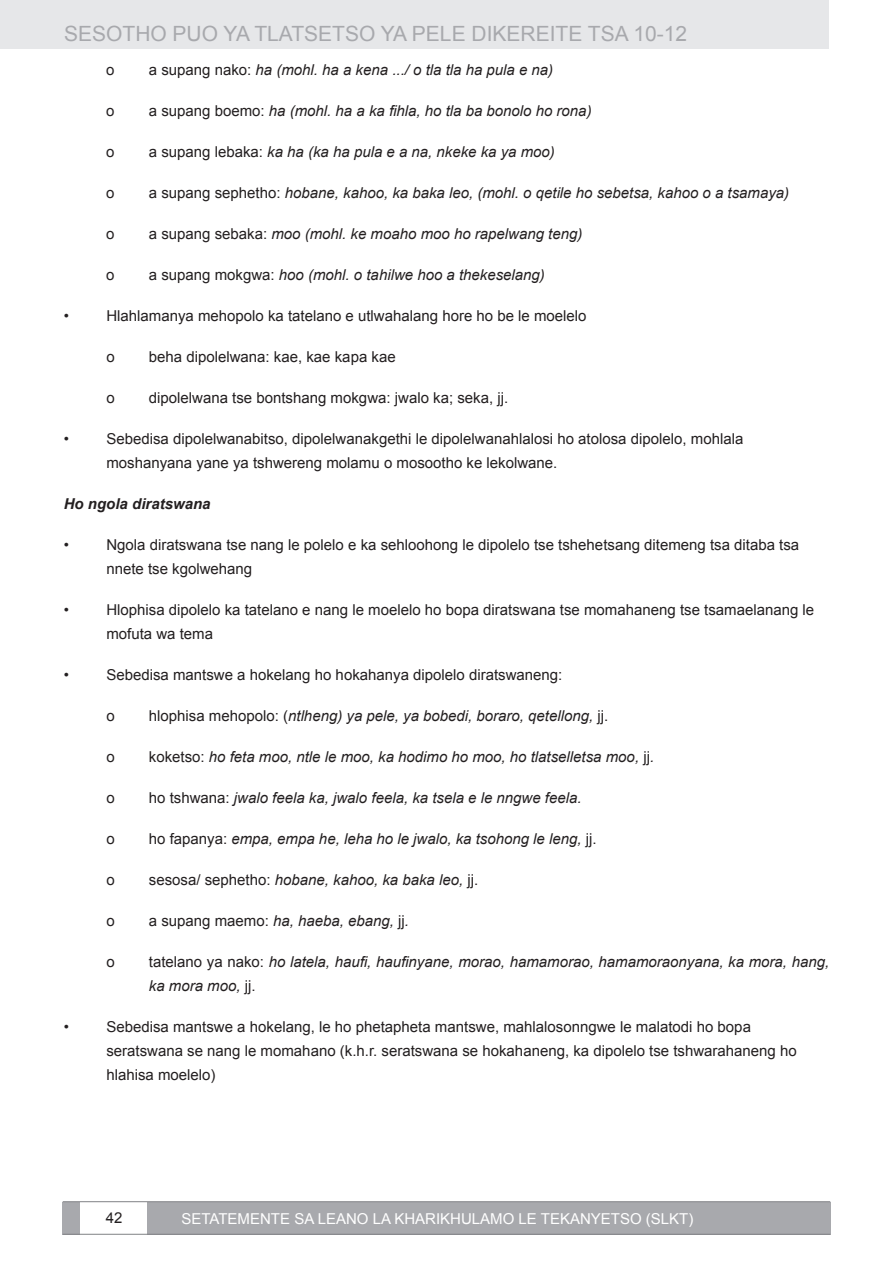
<style>
.page{position:relative;width:893px;height:1263px;background:#fff}
.page>*{position:absolute;margin:0;border:0;box-sizing:border-box;transform-origin:0 0}
.t1{font:21px "Arial";color:#a8a9ad}
.t2{font:15px/24px "Arial";color:#231f20}
.t3{font:italic 15px/24px "Arial";color:#231f20}
.t4{font:15px "Arial";color:#fff}
.t5{font:italic 700 15px "Arial";color:#231f20}
.s1{font-style:normal}
</style>
<div class="page">
<div style="left:0;top:0;width:829px;height:49px;background:#e6e7e9"></div>
<div style="left:63px;top:1202px;width:17px;height:32px;background:#a8a9ad"></div>
<div style="left:147px;top:1202px;width:683px;height:32px;background:#a8a9ad"></div>
<hr style="left:63px;top:1234px;width:767px;height:1px;background:#808285">
<hr style="left:63px;top:1201px;width:767px;height:1px;background:#808285">
<h1 class="t1" style="left:64px;top:21px;width:624px">SESOTHO PUO YA TLATSETSO YA PELE DIKEREITE TSA 10-12</h1>
<p class="t2" style="left:106px;top:57px;width:10px">o</p>
<p class="t3" style="left:149px;top:57px;width:406px"><span class="s1">a supang nako:</span> ha (mohl. ha a kena .../ o tla tla ha pula e na)</p>
<p class="t2" style="left:106px;top:98px;width:10px">o</p>
<p class="t3" style="left:149px;top:98px;width:444px"><span class="s1">a supang boemo:</span> ha (mohl. ha a ka fihla, ho tla ba bonolo ho rona)</p>
<p class="t2" style="left:106px;top:139px;width:10px">o</p>
<p class="t3" style="left:149px;top:139px;width:408px"><span class="s1">a supang lebaka:</span> ka ha (ka ha pula e a na, nkeke ka ya moo)</p>
<p class="t2" style="left:106px;top:180px;width:10px">o</p>
<p class="t3" style="left:149px;top:180px;width:642px"><span class="s1">a supang sephetho:</span> hobane, kahoo, ka baka leo, (mohl. o qetile ho sebetsa, kahoo o a tsamaya)</p>
<p class="t2" style="left:106px;top:221px;width:10px">o</p>
<p class="t3" style="left:149px;top:221px;width:435px"><span class="s1">a supang sebaka:</span> moo (mohl. ke moaho moo ho rapelwang teng)</p>
<p class="t2" style="left:106px;top:262px;width:10px">o</p>
<p class="t3" style="left:149px;top:262px;width:398px"><span class="s1">a supang mokgwa:</span> hoo (mohl. o tahilwe hoo a thekeselang)</p>
<p class="t2" style="left:64px;top:303px;width:7px">•</p>
<p class="t2" style="left:106px;top:303px;width:482px">H lahlamanya mehopolo ka tatelano e utlwahalang hore ho be le moelelo</p>
<p class="t2" style="left:106px;top:344px;width:10px">o</p>
<p class="t2" style="left:149px;top:344px;width:248px">beha dipolelwana: kae, kae kapa kae</p>
<p class="t2" style="left:106px;top:386px;width:10px">o</p>
<p class="t2" style="left:149px;top:386px;width:361px">dipolelwana tse bontshang mokgwa: jwalo ka; seka, jj.</p>
<p class="t2" style="left:64px;top:427px;width:7px">•</p>
<p class="t2" style="left:106px;top:427px;width:638px">Sebedisa dipolelwanabitso, dipolelwanakgethi le dipolelwanahlalosi ho atolosa dipolelo, mohlala moshanyana yane ya tshwereng molamu o mosootho ke lekolwane.</p>
<p class="t5" style="left:64px;top:495px;width:148px">Ho ngola diratswana</p>
<p class="t2" style="left:64px;top:533px;width:7px">•</p>
<p class="t2" style="left:106px;top:533px;width:694px">Ngola diratswana tse nang le polelo e ka sehloohong le dipolelo tse tshehetsang ditemeng tsa ditaba tsa nnete tse kgolwehang</p>
<p class="t2" style="left:64px;top:598px;width:7px">•</p>
<p class="t2" style="left:106px;top:598px;width:709px">H lophisa dipolelo ka tatelano e nang le moelelo ho bopa diratswana tse momahaneng tse tsamaelanang le mofuta wa tema</p>
<p class="t2" style="left:64px;top:663px;width:7px">•</p>
<p class="t2" style="left:106px;top:663px;width:458px">Sebedisa mantswe a hokelang ho hokahanya dipolelo diratswaneng:</p>
<p class="t2" style="left:106px;top:704px;width:10px">o</p>
<p class="t3" style="left:149px;top:704px;width:461px"><span class="s1">hlophisa mehopolo: (</span>ntlheng) ya pele, ya bobedi, boraro, qetellong, <span class="s1">jj.</span></p>
<p class="t2" style="left:106px;top:745px;width:10px">o</p>
<p class="t3" style="left:149px;top:745px;width:507px"><span class="s1">koketso:</span> ho feta moo, ntle le moo, ka hodimo ho moo, ho tlatselletsa moo, <span class="s1">jj</span>.</p>
<p class="t2" style="left:106px;top:786px;width:10px">o</p>
<p class="t3" style="left:149px;top:786px;width:434px"><span class="s1">ho tshwana:</span> jwalo feela ka, jwalo feela, ka tsela e le nngwe feela.</p>
<p class="t2" style="left:106px;top:827px;width:10px">o</p>
<p class="t3" style="left:149px;top:827px;width:449px"><span class="s1">ho fapanya:</span> empa, empa he, leha ho le jwalo, ka tsohong le leng, <span class="s1">jj.</span></p>
<p class="t2" style="left:106px;top:868px;width:10px">o</p>
<p class="t3" style="left:149px;top:868px;width:331px"><span class="s1">sesosa/ sephetho:</span> hobane, kahoo, ka baka leo, <span class="s1">jj.</span></p>
<p class="t2" style="left:106px;top:909px;width:10px">o</p>
<p class="t3" style="left:149px;top:909px;width:262px"><span class="s1">a supang maemo:</span> ha, haeba, ebang, <span class="s1">jj</span>.</p>
<p class="t2" style="left:106px;top:950px;width:10px">o</p>
<p class="t3" style="left:149px;top:950px;width:682px"><span class="s1">tatelano ya nako:</span> ho latela, haufi, haufinyane, morao, hamamorao, hamamoraonyana, ka mora, hang, ka mora moo, <span class="s1">jj.</span></p>
<p class="t2" style="left:64px;top:1015px;width:7px">•</p>
<p class="t2" style="left:106px;top:1015px;width:692px">Sebedisa mantswe a hokelang, le ho phetapheta mantswe, mahlalosonngwe le malatodi ho bopa seratswana se nang le momahano (k.h.r. seratswana se hokahaneng, ka dipolelo tse tshwarahaneng ho hlahisa moelelo)</p>
<p class="t2" style="left:106px;top:1205px;width:18px">42</p>
<p class="t4" style="left:182px;top:1210px;width:513px">SETATEMENTE SA LEANO LA KHARIKHULAMO LE TEKANYETSO (SLKT)</p>
</div>
